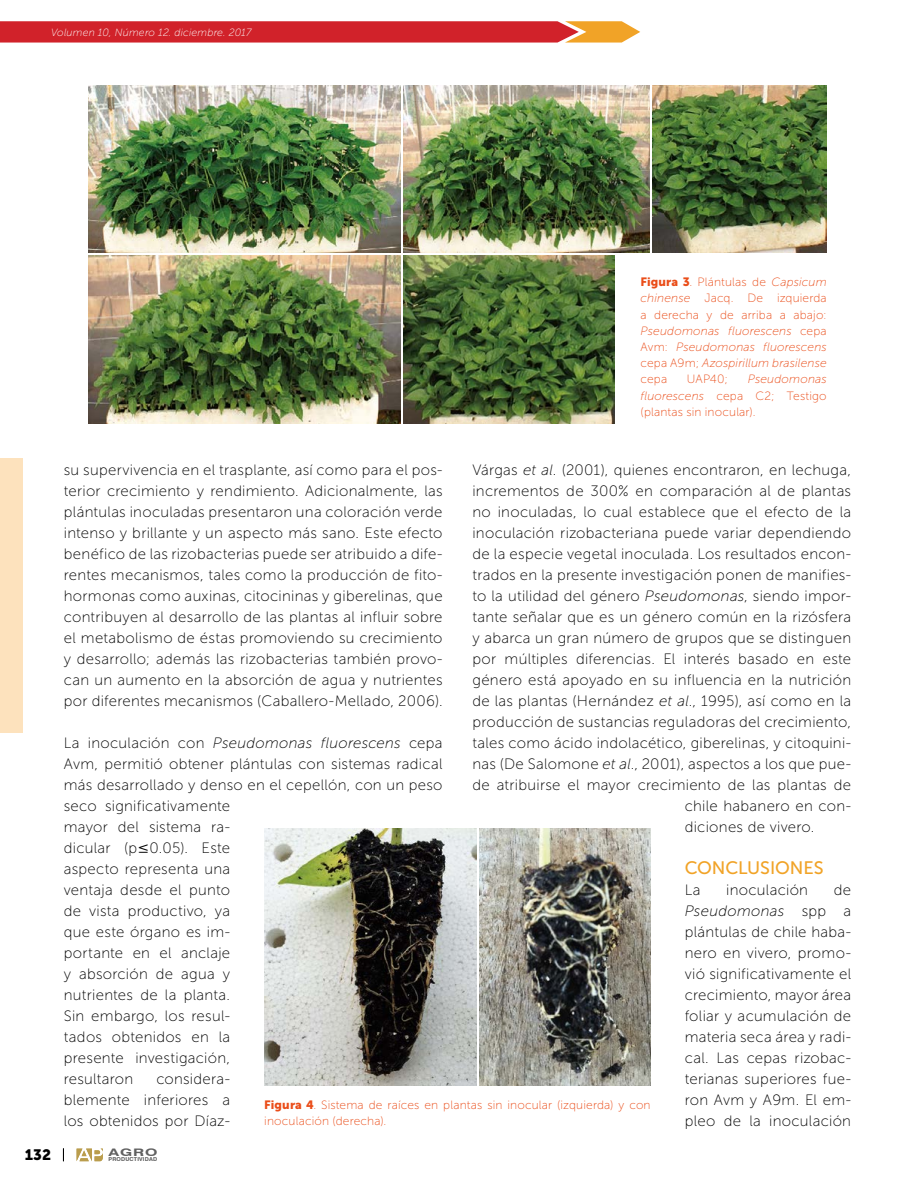
<style>
.page{position:relative;width:915px;height:1191px;background:#fff}
.page>*{position:absolute;margin:0;border:0;box-sizing:border-box;transform-origin:0 0}
.t1{font:18px "Museo Sans 500";letter-spacing:-.005em;color:#f1a327}
.t2{font:15px/21px "Museo Sans 100";letter-spacing:.02em;color:#000;text-align:justify}
.t3{font:15px "Museo Sans 900";color:#000}
.t4{font:300 13.5px "The Sans 3";color:#fff}
.t5{font:italic 12px/16.2px "Museo Sans 100";letter-spacing:.01em;color:#ea4d19;text-align:justify}
.t6{font:12px/16.2px "Museo Sans 100";letter-spacing:.015em;color:#ea4d19;text-align:justify}
.t7{font:italic 10.5px "Museo Sans 100";letter-spacing:.02em;color:#fff}
.t8{font:700 10.35px "Swiss 721 BT";color:#000;scale:1.52 1}
.t9{font:700 5.4px "Swiss 721 BT";letter-spacing:.03em;color:#000}
.s1{font-family:"Museo Sans 900";font-style:normal}
.s2{font-style:normal}
.s3{font-style:italic}
.s4{font-family:"Museo Sans 900"}
</style>
<div class="page">
<svg style="left:77px;top:1148px;width:26px;height:13px"></svg>
<svg style="left:63px;top:1148px;width:1px;height:13px"></svg>
<div style="left:0;top:458px;width:22px;height:275px;background:#fde2bd"></div>
<svg style="left:0;top:21px;width:640px;height:22px;background:#d63936"></svg>
<img style="left:88px;top:85px;width:312px;height:168px">
<img style="left:403px;top:85px;width:246px;height:168px">
<img style="left:652px;top:85px;width:174px;height:168px">
<img style="left:88px;top:255px;width:312px;height:168px">
<img style="left:403px;top:255px;width:211px;height:168px">
<img style="left:264px;top:828px;width:212px;height:257px">
<img style="left:479px;top:828px;width:171px;height:257px">
<p class="t4" style="left:51px;top:21px;width:274px">Biofertilizantes y producción de caña de azúcar</p>
<p class="t7" style="left:51px;top:27px;width:202px">Volumen 10, Número 12. diciembre. 2017</p>
<p class="t5" style="left:640px;top:274px;width:187px"><span class="s1">Figura 3</span><span class="s2">. Plántulas de</span> Capsicum chinense <span class="s2">Jacq. De izquierda a derecha y de arriba a abajo:<br></span>Pseudomonas fluorescens <span class="s2">cepa Avm:</span> Pseudomonas fluorescens <span class="s2">cepa A9m;</span> Azospirillum brasilense <span class="s2">cepa</span></p>
<p class="t6" style="left:686px;top:371px;width:43px">UAP40;</p>
<p class="t6" style="left:640px;top:371px;width:187px;text-indent:107px"><span class="s3">Pseudomonas fluorescens</span> cepa C2; Testigo (plantas sin inocular).</p>
<p class="t2" style="left:472px;top:459px;width:380px">Várgas <span class="s3">et al</span>. (2001), quienes encontraron, en lechuga,</p>
<p class="t2" style="left:472px;top:480px;width:380px">incrementos de 300% en comparación al de plantas</p>
<p class="t2" style="left:472px;top:501px;width:380px">no inoculadas, lo cual establece que el efecto de la</p>
<p class="t2" style="left:472px;top:522px;width:380px">inoculación rizobacteriana puede variar dependiendo</p>
<p class="t2" style="left:472px;top:543px;width:380px">de la especie vegetal inoculada. Los resultados encon-</p>
<p class="t2" style="left:472px;top:564px;width:380px">trados en la presente investigación ponen de manifies-</p>
<p class="t2" style="left:472px;top:585px;width:380px">to la utilidad del género <span class="s3">Pseudomonas</span>, siendo impor-</p>
<p class="t2" style="left:472px;top:606px;width:380px">tante señalar que es un género común en la rizósfera</p>
<p class="t2" style="left:472px;top:627px;width:380px">y abarca un gran número de grupos que se distinguen</p>
<p class="t2" style="left:472px;top:648px;width:380px">por múltiples diferencias. El interés basado en este</p>
<p class="t2" style="left:472px;top:669px;width:380px">género está apoyado en su influencia en la nutrición</p>
<p class="t2" style="left:472px;top:690px;width:380px">de las plantas (Hernández <span class="s3">et al</span>., 1995), así como en la</p>
<p class="t2" style="left:472px;top:711px;width:380px">producción de sustancias reguladoras del crecimiento,</p>
<p class="t2" style="left:472px;top:732px;width:380px">tales como ácido indolacético, giberelinas, y citoquini-</p>
<p class="t2" style="left:472px;top:753px;width:380px">nas (De Salomone <span class="s3">et al</span>., 2001), aspectos a los que pue-</p>
<p class="t2" style="left:472px;top:774px;width:380px">de atribuirse el mayor crecimiento de las plantas de</p>
<p class="t2" style="left:684px;top:795px;width:168px">chile habanero en con-</p>
<p class="t2" style="left:684px;top:816px;width:131px">diciones de vivero.</p>
<p class="t1" style="left:684px;top:857px;width:140px">CONCLUSIONES</p>
<p class="t2" style="left:684px;top:879px;width:17px">La</p>
<p class="t2" style="left:726px;top:879px;width:83px">inoculación</p>
<p class="t2" style="left:64px;top:459px;width:380px">su supervivencia en el trasplante, así como para el pos&shy;terior crecimiento y rendimiento. Adicionalmente, las plántulas inoculadas presentaron una coloración verde intenso y brillante y un aspecto más sano. Este efecto benéfico de las rizobacterias puede ser atribuido a dife&shy;rentes mecanismos, tales como la producción de fito&shy;hormonas como auxinas, citocininas y giberelinas, que contribuyen al desarrollo de las plantas al influir sobre el metabolismo de éstas promoviendo su crecimiento y desarrollo; además las rizobacterias también provo&shy;can un aumento en la absorción de agua y nutrientes por diferentes mecanismos (Caballero-Mellado, 2006).</p>
<p class="t2" style="left:64px;top:732px;width:380px;text-align:left">La inoculación con <span class="s3">Pseudomonas fluorescens</span> cepa<br>Avm, permitió obtener plántulas con sistemas radical más desarrollado y denso en el cepellón, con un peso seco significativamente<br>mayor del sistema ra-<br>dicular (p 0.05). Este<br>aspecto representa una<br>ventaja desde el punto<br>de vista productivo, ya<br>que este órgano es im-<br>portante en el anclaje<br>y absorción de agua y<br>nutrientes de la planta.<br>Sin embargo, los resul-<br>tados obtenidos en la<br>presente investigación,<br>resultaron</p>
<p class="t2" style="left:684px;top:879px;width:168px;text-indent:149px">de <span class="s3">Pseudomonas</span> spp a plántulas de chile haba&shy;nero en vivero, promo&shy;vió significativamente el crecimiento, mayor área foliar y acumulación de materia seca área y radi&shy;cal. Las cepas rizobac&shy;terianas superiores fue&shy;ron Avm y A9m. El em&shy;pleo de la inoculación</p>
<p class="t2" style="left:64px;top:1068px;width:168px;text-indent:92px">considera&shy;blemente inferiores a los obtenidos por Díaz-</p>
<p class="t6" style="left:264px;top:1096px;width:388px"><span class="s4">Figura 4</span>. Sistema de raíces en plantas sin inocular (izquierda) y con inoculación (derecha).</p>
<p class="t3" style="left:25px;top:1146px;width:28px">132</p>
<p class="t8" style="left:108px;top:1145px;width:34px">AGRO</p>
<p class="t9" style="left:108px;top:1155px;width:50px">PRODUCTIVIDAD</p>
</div>
